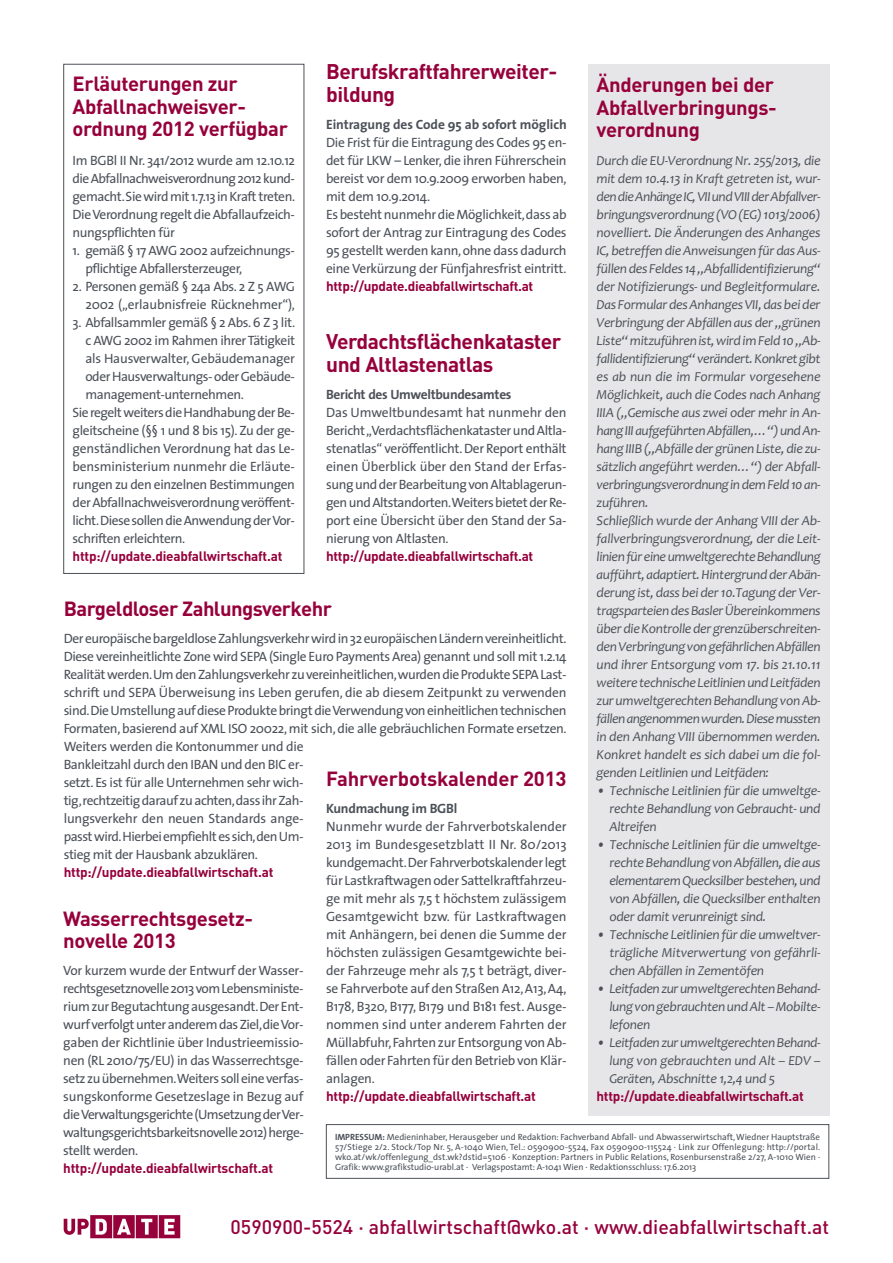
<style>
.page{position:relative;width:893px;height:1263px;background:#fff}
.page>*{position:absolute;margin:0;border:0;box-sizing:border-box;transform-origin:0 0}
.t1{font:700 21px/22.5px "DIN";letter-spacing:-.02em;color:#96013c}
.t2{font:700 20.25px/22.5px "DIN";letter-spacing:-.015em;color:#96013c}
.t3{font:500 19.5px "DIN";color:#96013c}
.t4{font:italic 13.8px/18px "Candara";letter-spacing:-.02em;color:#4c5159;text-align:justify}
.t5{font:13.5px/18px "The Sans";letter-spacing:-.03em;color:#4c5159;text-align:justify}
.t6{font:700 13.5px "DIN";letter-spacing:-.015em;color:#96013c}
.t7{font:13.5px/18px "The Sans";letter-spacing:-.01em;color:#4c5159;text-align:right}
.t8{font:700 13.5px "The Sans";letter-spacing:-.02em;color:#4c5159}
.t9{font:9px/10.1px "The Sans";letter-spacing:-.005em;color:#4c5159;text-align:justify}
.s1{font-weight:700}
</style>
<div class="page">
<div style="left:326px;top:1124px;width:503px;height:55px;border:1px solid #4c5159"></div>
<img style="left:63px;top:1215px;width:118px;height:24px">
<div style="left:588px;top:64px;width:241px;height:1051px;background:#e6e6e8"></div>
<div style="left:63px;top:64px;width:241px;height:510px;border:1px solid #4c5159"></div>
<h1 class="t1" style="left:326px;top:63px;width:233px">Berufskraftfahrerweiter&shy;bildung</h1>
<p class="t8" style="left:326px;top:119px;width:242px">Eintragung des Code 95 ab sofort möglich</p>
<p class="t5" style="left:326px;top:135px;width:242px;text-align:left">Die Frist für die Eintragung des Codes 95 en&shy;det für LKW – Lenker, die ihren Führerschein bereist vor dem 10.9.2009 erworben haben, mit dem 10.9.2014.<br>Es besteht nunmehr die Möglichkeit, dass ab sofort der Antrag zur Eintragung des Codes 95 gestellt werden kann, ohne dass dadurch eine Verkürzung der Fünfjahresfrist eintritt.</p>
<p class="t6" style="left:326px;top:281px;width:209px">http://update.dieabfallwirtschaft.at</p>
<h2 class="t2" style="left:596px;top:76px;width:182px">Änderungen bei der<br>Abfallverbringungs&shy;verordnung</h2>
<p class="t4" style="left:596px;top:153px;width:226px;text-align:left">Durch die EU-Verordnung Nr. 255/2013, die mit dem 10.4.13 in Kraft getreten ist, wur&shy;den die Anhänge IC, VII und VIII der Abfallver - bringungsverordnung (VO (EG) 1013/2006) novelliert. Die Änderungen des Anhanges IC, betreffen die Anweisungen für das Aus&shy;füllen des Feldes 14 „Abfallidentifizierung“ der Notifizierungs- und Begleitformulare.<br>Das Formular des Anhanges VII, das bei der Verbringung der Abfällen aus der „grünen Lis te“ mitzuführen ist, wird im Feld 10 „Ab&shy;fallidentifizierung“ verändert. Konkret gibt es ab nun die im Formular vorgesehene Möglichkeit, auch die Codes nach Anhang IIIA („Gemische aus zwei oder mehr in An&shy;hang III aufgeführten Abfällen,…“) und An&shy;hang IIIB („Abfälle der grünen Liste, die zu&shy;sätzlich angeführt werden…“) der Abfall&shy;verbringungsverordnung in dem Feld 10 an&shy;zuführen.<br>Schließlich wurde der Anhang VIII der Ab&shy;fallverbringungsverordnung, der die Leit&shy;linien für eine umweltgerechte Behandlung aufführt, adaptiert. Hintergrund der Abän&shy;derung ist, dass bei der 10.Tagung der Ver&shy;tragsparteien des Basler Übereinkommens über die Kontrolle der grenzüberschreiten&shy;den Verbringung von gefährlichen Abfällen und ihrer Entsorgung vom 17. bis 21.10.11 weitere technische Leitlinien und Leitfäden zur umweltgerechten Behandlung von Ab&shy;fällen angenommen wurden. Diese mussten in den Anhang VIII übernommen werden.<br>Konkret handelt es sich dabei um die fol&shy;genden Leitlinien und Leitfäden:</p>
<p class="t4" style="left:609px;top:783px;width:213px;text-indent:-13px">• Technische Leitlinien für die umweltge&shy;rechte Behandlung von Gebraucht- und Altreifen</p>
<p class="t4" style="left:609px;top:837px;width:213px;text-indent:-13px">• Technische Leitlinien für die umweltge&shy;rechte Behandlung von Abfällen, die aus elementarem Quecksilber bestehen, und von Abfällen, die Quecksilber enthalten oder damit verunreinigt sind.</p>
<p class="t4" style="left:609px;top:927px;width:213px;text-indent:-13px">• Technische Leitlinien für die umweltver&shy;trägliche Mitverwertung von gefährli&shy;chen Abfällen in Zementöfen</p>
<p class="t4" style="left:609px;top:981px;width:213px;text-indent:-13px">• Leitfaden zur umweltgerechten Behand&shy;lung von gebrauchten und Alt – Mobilte&shy;lefonen</p>
<p class="t4" style="left:609px;top:1035px;width:213px;text-indent:-13px">• Leitfaden zur umweltgerechten Behand&shy;lung von gebrauchten und Alt – EDV – Geräten, Abschnitte 1,2,4 und 5</p>
<p class="t6" style="left:596px;top:1091px;width:209px">http://update.dieabfallwirtschaft.at</p>
<h2 class="t2" style="left:73px;top:75px;width:217px">Erläuterungen zur<br>Abfallnachweisver&shy;ordnung 2012 verfügbar</h2>
<p class="t5" style="left:73px;top:153px;width:224px">Im BGBl II Nr. 341/2012 wurde am 12.10.12 die Abfallnachweisverordnung 2012 kund&shy;gemacht. Sie wird mit 1.7.13 in Kraft treten.<br>Die Verordnung regelt die Abfallaufzeich&shy;nungspflichten für</p>
<p class="t5" style="left:85px;top:243px;width:211px;text-indent:-13px">1. gemäß § 17 AWG 2002 aufzeichnungs&shy;pflichtige Abfallersterzeuger,</p>
<p class="t7" style="left:73px;top:279px;width:224px">2. Personen gemäß § 24a Abs. 2 Z 5 AWG<br>2002 („erlaubnisfreie Rücknehmer“),</p>
<p class="t5" style="left:73px;top:315px;width:224px">3. Abfallsammler gemäß § 2 Abs. 6 Z 3 lit.</p>
<p class="t5" style="left:85px;top:333px;width:211px">c AWG 2002 im Rahmen ihrer Tätigkeit</p>
<p class="t7" style="left:85px;top:351px;width:211px">als Hausverwalter, Gebäudemanager</p>
<p class="t5" style="left:85px;top:369px;width:211px">oder Hausverwaltungs- oder Gebäude-</p>
<p class="t5" style="left:85px;top:387px;width:160px">management-unternehmen.</p>
<p class="t5" style="left:73px;top:405px;width:224px">Sie regelt weiters die Handhabung der Be-</p>
<p class="t5" style="left:73px;top:423px;width:224px">gleitscheine (§§ 1 und 8 bis 15). Zu der ge-</p>
<p class="t7" style="left:73px;top:441px;width:224px">genständlichen Verordnung hat das Le-</p>
<p class="t7" style="left:73px;top:459px;width:224px">bensministerium nunmehr die Erläute-</p>
<p class="t5" style="left:73px;top:477px;width:224px">rungen zu den einzelnen Bestimmungen</p>
<p class="t5" style="left:73px;top:495px;width:224px">der Abfallnachweisverordnung veröffent-</p>
<p class="t5" style="left:73px;top:513px;width:224px">licht. Diese sollen die Anwendung der Vor-</p>
<p class="t5" style="left:73px;top:531px;width:114px">schriften erleichtern.</p>
<p class="t6" style="left:73px;top:551px;width:211px">http://update.dieabfallwirtschaft.at</p>
<h2 class="t2" style="left:64px;top:600px;width:270px">Bargeldloser Zahlungsverkehr</h2>
<p class="t5" style="left:64px;top:631px;width:504px;text-align:left">Der europäische bargeldlose Zahlungsverkehr wird in 32 europäischen Ländern vereinheitlicht.<br>Diese vereinheitlichte Zone wird SEPA (Single Euro Payments Area) genannt und soll mit 1.2.14<br>Realität werden. Um den Zahlungsverkehr zu vereinheitlichen, wurden die Produkte SEPA Last&shy;schrift und SEPA Überweisung ins Leben gerufen, die ab diesem Zeitpunkt zu verwenden sind. Die Umstellung auf diese Produkte bringt die Verwendung von einheitlichen technischen Formaten, basierend auf XML ISO 20022, mit sich, die alle gebräuchlichen Formate ersetzen.<br>Weiters werden die Kontonummer und die<br>Bankleitzahl durch den IBAN und den BIC er-<br>setzt. Es ist für alle Unternehmen sehr wich-<br>tig,rechtzeitig darauf zu achten,dass ihr Zah-<br>lungsverkehr den neuen Standards ange-<br>passt wird. Hierbei empfiehlt es sich,den Um-<br>stieg mit der Hausbank abzuklären.</p>
<p class="t6" style="left:64px;top:868px;width:211px">http://update.dieabfallwirtschaft.at</p>
<h1 class="t1" style="left:326px;top:333px;width:237px">Verdachtsflächenkataster und Altlastenatlas</h1>
<p class="t8" style="left:326px;top:389px;width:187px">Bericht des Umweltbundesamtes</p>
<p class="t5" style="left:326px;top:405px;width:242px">Das Umweltbundesamt hat nunmehr den Bericht „Verdachtsflächenkataster und Altla&shy;stenatlas“ veröffentlicht. Der Report enthält einen Überblick über den Stand der Erfas&shy;sung und der Bearbeitung von Altablagerun&shy;gen und Altstandorten. Weiters bietet der Re&shy;port eine Übersicht über den Stand der Sa&shy;nierung von Altlasten.</p>
<p class="t6" style="left:326px;top:551px;width:209px">http://update.dieabfallwirtschaft.at</p>
<h2 class="t2" style="left:326px;top:769px;width:242px">Fahrverbotskalender 2013</h2>
<p class="t8" style="left:326px;top:803px;width:133px">Kundmachung im BGBl</p>
<p class="t5" style="left:326px;top:819px;width:242px">Nunmehr wurde der Fahrverbotskalender 2013 im Bundesgesetzblatt II Nr. 80/2013 kundgemacht. Der Fahrverbotskalender legt für Lastkraftwagen oder Sattelkraftfahrzeu&shy;ge mit mehr als 7,5 t höchstem zulässigem Gesamtgewicht bzw. für Lastkraftwagen mit Anhängern, bei denen die Summe der höchsten zulässigen Gesamtgewichte bei&shy;der Fahrzeuge mehr als 7,5 t beträgt, diver&shy;se Fahrverbote auf den Straßen A12, A13, A4, B178, B320, B177, B179 und B181 fest. Ausge&shy;nommen sind unter anderem Fahrten der Müllabfuhr, Fahrten zur Entsorgung von Ab&shy;fällen oder Fahrten für den Betrieb von Klär&shy;anlagen.</p>
<p class="t6" style="left:326px;top:1091px;width:211px">http://update.dieabfallwirtschaft.at</p>
<h2 class="t2" style="left:63px;top:909px;width:191px">Wasserrechtsgesetz&shy;novelle 2013</h2>
<p class="t5" style="left:63px;top:963px;width:242px">Vor kurzem wurde der Entwurf der Wasser&shy;rechtsgesetznovelle 2013 vom Lebensministe&shy;rium zur Begutachtung ausgesandt. Der Ent&shy;wurf verfolgt unter anderem das Ziel,die Vor&shy;gaben der Richtlinie über Industrieemissio&shy;nen (RL 2010/75/EU) in das Wasserrechtsge&shy;setz zu übernehmen. Weiters soll eine verfas&shy;sungskonforme Gesetzeslage in Bezug auf die Verwaltungsgerichte (Umsetzung der Ver&shy;waltungsgerichtsbarkeitsnovelle 2012) herge&shy;stellt werden.</p>
<p class="t6" style="left:63px;top:1164px;width:211px">http://update.dieabfallwirtschaft.at</p>
<p class="t9" style="left:335px;top:1133px;width:487px"><span class="s1">IMPRESSUM:</span> Medieninhaber, Herausgeber und Redaktion: Fachverband Abfall- und Abwasserwirtschaft, Wiedner Hauptstraße 57/Stiege 2/2. Stock/Top Nr. 5, A-1040 Wien, Tel.: 0590900-5524, Fax 0590900-115524 · Link zur Offenlegung: http://portal. wko.at/wk/offenlegung_dst.wk?dstid=5106 · Konzeption: Partners in Public Relations, Rosenbursenstraße 2/27, A-1010 Wien · Grafik: www.grafikstudio-urabl.at · Verlagspostamt: A-1041 Wien · Redaktionsschluss: 17.6.2013</p>
<h3 class="t3" style="left:231px;top:1220px;width:600px">0590900-5524 · abfallwirtschaft@wko.at · www.dieabfallwirtschaft.at</h3>
</div>
